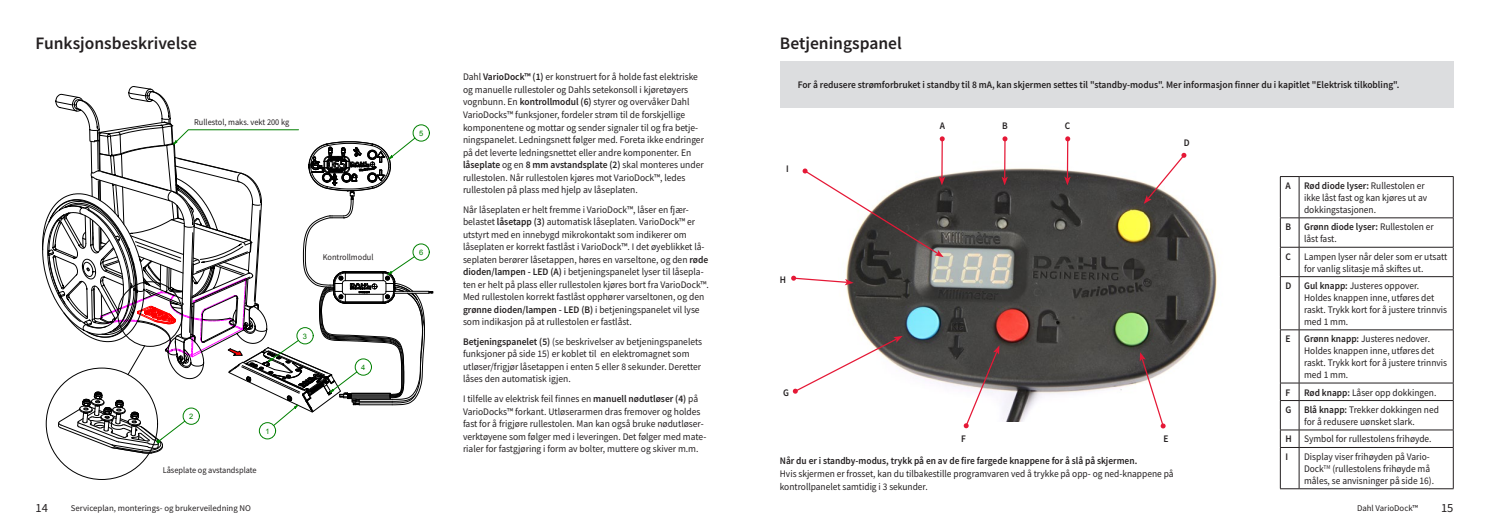
<style>
.page{position:relative;width:1489px;height:525px;background:#fff}
.page>*{position:absolute;margin:0;border:0;box-sizing:border-box;transform-origin:0 0}
.Overskrift{font:600 17.5px "Source Sans Pro";color:#231f20}
.t1{font:12.5px "Source Sans Pro";color:#231f20}
.Brød_norsk{font:10px/12.5px "Source Sans Pro";color:#231f20;scale:.95 1}
.Brød_FR{font:10px/11.9px "Source Sans Pro";color:#231f20;scale:.94 1}
.Brød_norsk-2{font:600 10px "Source Sans Pro";color:#231f20;scale:.95 1}
.Brød_tysk{font:10px "Source Sans Pro";color:#231f20;scale:.94 1}
.Brød_tysk-2{font:600 10px "Source Sans Pro";color:#231f20;scale:.94 1}
.Brød_FR-2{font:600 10px "Source Sans Pro";color:#231f20;scale:.94 1}
.Brød{font:600 10px "Source Sans Pro";color:#231f20;scale:.95 1}
.Brød-2{font:8.75px "Source Sans Pro";color:#231f20;scale:.95 1}
.Brød-3{font:8.75px "Source Sans Pro";color:#231f20}
.t2{font:7.5px "Arial";color:#008000}
.s1{font-weight:600}
</style>
<div class="page">
<svg style="left:42px;top:86px;width:391px;height:367px"></svg>
<div style="left:413px;top:243px;width:16px;height:17px;border:1px solid #008000;border-radius:50%"></div>
<img style="left:844px;top:142px;width:373px;height:279px">
<svg style="left:791px;top:275px;width:62px;height:10px"></svg>
<svg style="left:792px;top:336px;width:110px;height:57px"></svg>
<hr style="left:1066px;top:139px;width:2px;height:39px;background:#e51836">
<svg style="left:1065px;top:136px;width:5px;height:5px"></svg>
<svg style="left:1064px;top:176px;width:6px;height:9px"></svg>
<hr style="left:1004px;top:139px;width:1px;height:39px;background:#e51836">
<svg style="left:1002px;top:136px;width:5px;height:5px"></svg>
<svg style="left:1001px;top:176px;width:6px;height:9px"></svg>
<hr style="left:941px;top:139px;width:1px;height:39px;background:#e51836">
<svg style="left:939px;top:136px;width:5px;height:5px"></svg>
<svg style="left:802px;top:168px;width:143px;height:89px"></svg>
<svg style="left:1143px;top:153px;width:43px;height:51px"></svg>
<svg style="left:1139px;top:352px;width:26px;height:76px"></svg>
<svg style="left:963px;top:345px;width:36px;height:83px"></svg>
<div style="left:780px;top:61px;width:673px;height:46px;background:#dcdddf"></div>
<svg style="left:1280px;top:176px;width:18px;height:1px"></svg>
<hr style="left:1279px;top:177px;width:1px;height:40px;background:#231f20">
<hr style="left:1298px;top:176px;width:155px;height:1px;background:#231f20">
<hr style="left:1298px;top:177px;width:1px;height:40px;background:#231f20">
<hr style="left:1452px;top:177px;width:1px;height:40px;background:#231f20">
<hr style="left:1298px;top:217px;width:155px;height:1px;background:#231f20">
<hr style="left:1298px;top:247px;width:155px;height:1px;background:#231f20">
<svg style="left:1452px;top:218px;width:1px;height:58px"></svg>
<svg style="left:1279px;top:217px;width:20px;height:60px"></svg>
<hr style="left:1279px;top:277px;width:1px;height:52px;background:#231f20">
<hr style="left:1298px;top:276px;width:155px;height:1px;background:#231f20">
<hr style="left:1298px;top:277px;width:1px;height:52px;background:#231f20">
<hr style="left:1452px;top:277px;width:1px;height:52px;background:#231f20">
<svg style="left:1279px;top:329px;width:19px;height:1px"></svg>
<hr style="left:1279px;top:330px;width:1px;height:52px;background:#231f20">
<hr style="left:1298px;top:329px;width:155px;height:1px;background:#231f20">
<hr style="left:1298px;top:330px;width:1px;height:52px;background:#231f20">
<hr style="left:1452px;top:330px;width:1px;height:52px;background:#231f20">
<hr style="left:1298px;top:382px;width:155px;height:1px;background:#231f20">
<hr style="left:1298px;top:400px;width:155px;height:1px;background:#231f20">
<hr style="left:1298px;top:429px;width:155px;height:1px;background:#231f20">
<svg style="left:1452px;top:383px;width:1px;height:64px"></svg>
<svg style="left:1279px;top:382px;width:20px;height:66px"></svg>
<hr style="left:1279px;top:447px;width:1px;height:41px;background:#231f20">
<hr style="left:1298px;top:447px;width:155px;height:1px;background:#231f20">
<hr style="left:1298px;top:447px;width:1px;height:41px;background:#231f20">
<hr style="left:1452px;top:447px;width:1px;height:41px;background:#231f20">
<svg style="left:1279px;top:488px;width:19px;height:1px"></svg>
<hr style="left:1298px;top:488px;width:155px;height:1px;background:#231f20">
<p class="Overskrift" style="left:35px;top:31px;width:163px">Funksjonsbeskrivelse</p>
<p class="Brød-2" style="left:194px;top:117px;width:102px">Rullestol, maks. vekt 200 kg</p>
<p class="t2" style="left:189px;top:411px;width:6px">2</p>
<p class="t2" style="left:265px;top:425px;width:6px">1</p>
<p class="Brød-2" style="left:163px;top:464px;width:100px">Låseplate og avstandsplate</p>
<p class="Brød-2" style="left:323px;top:251px;width:55px">Kontrollmodul</p>
<p class="t2" style="left:303px;top:331px;width:6px">3</p>
<p class="t2" style="left:361px;top:362px;width:6px">4</p>
<p class="t2" style="left:419px;top:128px;width:6px">5</p>
<p class="t2" style="left:419px;top:247px;width:6px">6</p>
<p class="Brød_norsk" style="left:463px;top:71px;width:255px">Dahl <span class="s1">VarioDock™ (1)</span> er konstruert for å holde fast elektriske og manuelle rullestoler og Dahls setekonsoll i kjøretøyers vognbunn. En <span class="s1">kontrollmodul (6)</span> styrer og overvåker Dahl VarioDocks™ funksjoner, fordeler strøm til de forskjellige komponentene og mottar og sender signaler til og fra betje&shy;ningspanelet. Ledningsnett følger med. Foreta ikke endringer på det leverte ledningsnettet eller andre komponenter. En <span class="s1">låseplate</span> og en <span class="s1">8 mm avstandsplate (2)</span> skal monteres under rullestolen. Når rullestolen kjøres mot VarioDock™, ledes rullestolen på plass med hjelp av låseplaten.</p>
<p class="Brød_norsk" style="left:463px;top:203px;width:260px">Når låseplaten er helt fremme i VarioDock™, låser en fjær&shy;belastet <span class="s1">låsetapp (3)</span> automatisk låseplaten. VarioDock™ er utstyrt med en innebygd mikrokontakt som indikerer om låseplaten er korrekt fastlåst i VarioDock™. I det øyeblikket lå&shy;seplaten berører låsetappen, høres en varseltone, og den <span class="s1">røde dioden/lampen - LED (A)</span> i betjeningspanelet lyser til låsepla&shy;ten er helt på plass eller rullestolen kjøres bort fra VarioDock™.<br>Med rullestolen korrekt fastlåst opphører varseltonen, og den <span class="s1">grønne dioden/lampen - LED (B)</span> i betjeningspanelet vil lyse som indikasjon på at rullestolen er fastlåst.</p>
<p class="Brød_norsk" style="left:463px;top:335px;width:253px"><span class="s1">Betjeningspanelet (5)</span> (se beskrivelser av betjeningspanelets funksjoner på side 15) er koblet til en elektromagnet som utløser/frigjør låsetappen i enten 5 eller 8 sekunder. Deretter låses den automatisk igjen.</p>
<p class="Brød_norsk" style="left:463px;top:392px;width:257px">I tilfelle av elektrisk feil finnes en <span class="s1">manuell nødutløser (4)</span> på VarioDocks™ forkant. Utløserarmen dras fremover og holdes fast for å frigjøre rullestolen. Man kan også bruke nødutløser&shy;verktøyene som følger med i leveringen. Det følger med mate&shy;rialer for fastgjøring i form av bolter, muttere og skiver m.m.</p>
<p class="Overskrift" style="left:780px;top:31px;width:123px">Betjeningspanel</p>
<p class="Brød_norsk-2" style="left:797px;top:78px;width:634px">For å redusere strømforbruket i standby til 8 mA, kan skjermen settes til "standby-modus". Mer informasjon finner du i kapitlet "Elektrisk tilkobling".</p>
<p class="Brød_FR-2" style="left:786px;top:162px;width:4px">I</p>
<p class="Brød_FR-2" style="left:780px;top:273px;width:8px">H</p>
<p class="Brød_FR-2" style="left:939px;top:119px;width:7px">A</p>
<p class="Brød_FR-2" style="left:1002px;top:119px;width:7px">B</p>
<p class="Brød_FR-2" style="left:1064px;top:119px;width:7px">C</p>
<p class="Brød_FR-2" style="left:1183px;top:136px;width:8px">D</p>
<p class="Brød_FR-2" style="left:783px;top:386px;width:8px">G</p>
<p class="Brød_FR-2" style="left:961px;top:432px;width:7px">F</p>
<p class="Brød_FR-2" style="left:1163px;top:432px;width:7px">E</p>
<p class="Brød_tysk-2" style="left:779px;top:454px;width:382px">Når du er i standby-modus, trykk på en av de fire fargede knappene for å slå på skjermen.</p>
<p class="Brød_tysk" style="left:779px;top:467px;width:420px">Hvis skjermen er frosset, kan du tilbakestille programvaren ved å trykke på opp- og ned-knappene på</p>
<p class="Brød_tysk" style="left:779px;top:479px;width:159px">kontrollpanelet samtidig i 3 sekunder.</p>
<p class="Brød" style="left:1285px;top:179px;width:7px">A</p>
<p class="Brød_FR" style="left:1303px;top:180px;width:132px"><span class="s1">Rød diode lyser:</span> Rullestolen er ikke låst fast og kan kjøres ut av dokkingstasjonen.</p>
<p class="Brød" style="left:1285px;top:220px;width:7px">B</p>
<p class="Brød_FR" style="left:1303px;top:221px;width:139px"><span class="s1">Grønn diode lyser:</span> Rullestolen er låst fast.</p>
<p class="Brød" style="left:1285px;top:250px;width:7px">C</p>
<p class="Brød_FR" style="left:1303px;top:250px;width:154px">Lampen lyser når deler som er utsatt for vanlig slitasje må skiftes ut.</p>
<p class="Brød" style="left:1285px;top:279px;width:8px">D</p>
<p class="Brød_FR" style="left:1303px;top:280px;width:154px"><span class="s1">Gul knapp:</span> Justeres oppover.<br>Holdes knappen inne, utføres det raskt. Trykk kort for å justere trinnvis med 1 mm.</p>
<p class="Brød" style="left:1285px;top:332px;width:7px">E</p>
<p class="Brød_FR" style="left:1303px;top:333px;width:154px"><span class="s1">Grønn knapp:</span> Justeres nedover.<br>Holdes knappen inne, utføres det raskt. Trykk kort for å justere trinnvis med 1 mm.</p>
<p class="Brød" style="left:1285px;top:385px;width:7px">F</p>
<p class="Brød_FR" style="left:1303px;top:386px;width:142px"><span class="s1">Rød knapp:</span> Låser opp dokkingen.</p>
<p class="Brød" style="left:1285px;top:403px;width:8px">G</p>
<p class="Brød_FR" style="left:1303px;top:403px;width:145px"><span class="s1">Blå knapp:</span> Trekker dokkingen ned for å redusere uønsket slark.</p>
<p class="Brød" style="left:1285px;top:432px;width:8px">H</p>
<p class="Brød_FR" style="left:1303px;top:433px;width:137px">Symbol for rullestolens frihøyde.</p>
<p class="Brød" style="left:1285px;top:450px;width:4px">I</p>
<p class="Brød_FR" style="left:1303px;top:450px;width:140px">Display viser frihøyden på Vario-<br>Dock<sup>TM</sup> (rullestolens frihøyde må måles, se anvisninger på side 16).</p>
<p class="t1" style="left:35px;top:499px;width:14px">14</p>
<p class="t1" style="left:1440px;top:499px;width:14px">15</p>
<p class="Brød-3" style="left:71px;top:502px;width:182px">Serviceplan, monterings- og brukerveiledning NO</p>
<p class="Brød-3" style="left:1356px;top:502px;width:63px">Dahl VarioDock™</p>
</div>
